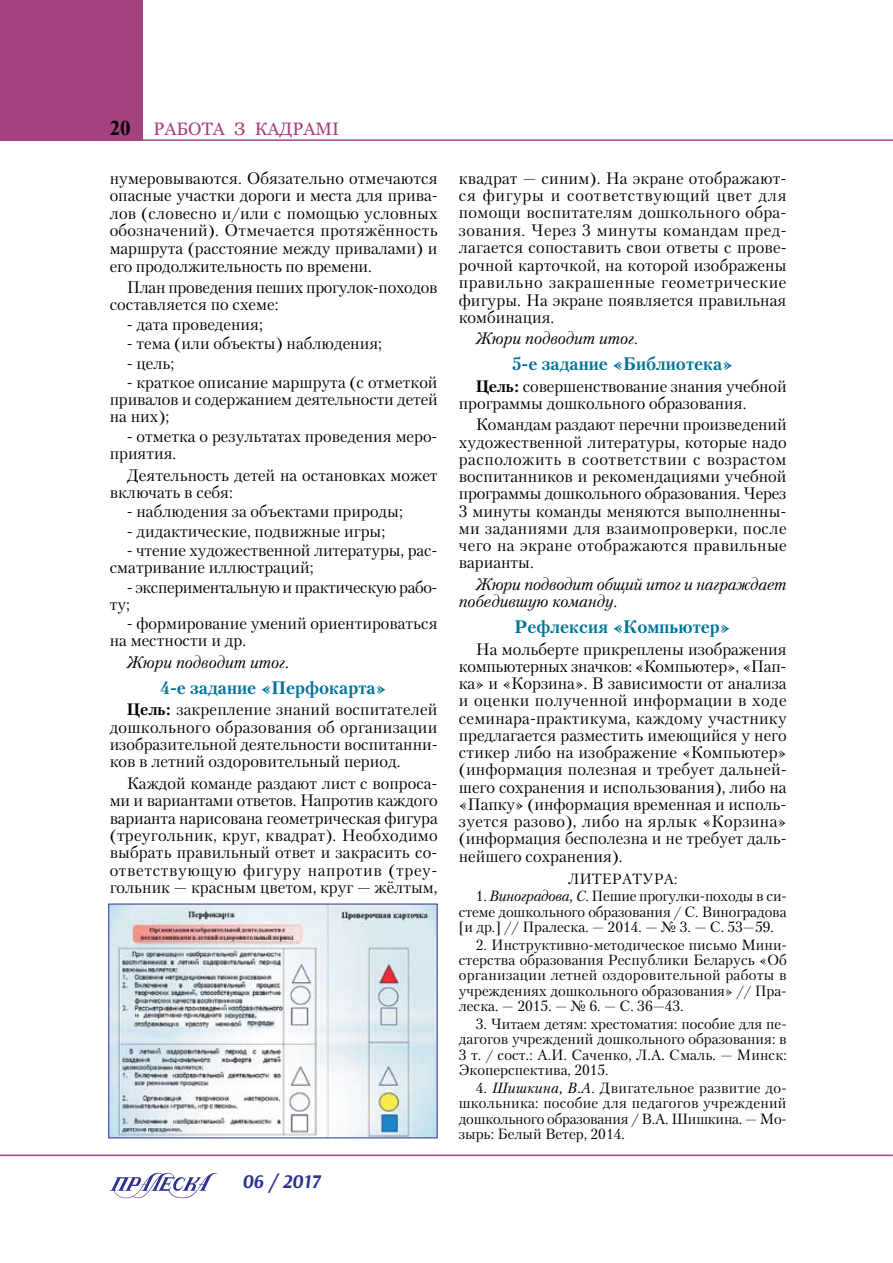
<style>
.page{position:relative;width:893px;height:1263px;background:#fff}
.page>*{position:absolute;margin:0;border:0;box-sizing:border-box;transform-origin:0 0}
.t1{font:italic 700 19.5px "Arsenal";color:#2e3192}
.t2{font:700 18px "Petersburg C";color:#00739a}
.t3{font:18px "Georgia";color:#a54380}
.t4{font:16.5px/17.2px "Petersburg C";color:#000;text-align:justify}
.t5{font:italic 16.5px/17.2px "Petersburg C";color:#000}
.t6{font:16.5px/17.2px "Petersburg C";letter-spacing:-.025em;color:#000}
.t7{font:14.7px/15.5px "Petersburg C";color:#000;text-align:justify}
.s1{font-family:"Times New Roman";font-weight:700;font-size:21px;color:#000}
.s2{font-weight:700}
.s3{font-style:italic}
</style>
<div class="page">
<img style="left:110px;top:906px;width:325px;height:230px">
<hr style="left:0;top:1154px;width:893px;height:2px;background:#a54380">
<svg style="left:109px;top:1172px;width:108px;height:26px"></svg>
<div style="left:0;top:0;width:143px;height:141px;background:#a54380"></div>
<hr style="left:0;top:139px;width:888px;height:2px;background:#a54380">
<p class="t3" style="left:110px;top:118px;width:231px"><span class="s1">20</span> работа з кадрамі</p>
<p class="t4" style="left:110px;top:169px;width:329px">нумеровываются. Обязательно отмечаются опасные участки дороги и места для прива&shy;лов (словесно и/или с помощью условных обозначений). Отмечается протяжённость маршрута (расстояние между привалами) и его продолжительность по времени.</p>
<p class="t4" style="left:110px;top:279px;width:329px;text-indent:17px">План проведения пеших прогулок-походов составляется по схеме:</p>
<p class="t4" style="left:127px;top:315px;width:138px">- дата проведения;</p>
<p class="t4" style="left:127px;top:335px;width:257px">- тема (или объекты) наблюдения;</p>
<p class="t4" style="left:127px;top:354px;width:49px">- цель;</p>
<p class="t4" style="left:110px;top:373px;width:329px;text-indent:17px">- краткое описание маршрута (с отметкой привалов и содержанием деятельности детей на них);</p>
<p class="t4" style="left:110px;top:427px;width:329px;text-indent:17px">- отметка о результатах проведения меро&shy;приятия.</p>
<p class="t4" style="left:110px;top:466px;width:329px;text-indent:17px">Деятельность детей на остановках может включать в себя:</p>
<p class="t4" style="left:127px;top:503px;width:278px">- наблюдения за объектами природы;</p>
<p class="t4" style="left:127px;top:522px;width:260px">- дидактические, подвижные игры;</p>
<p class="t4" style="left:110px;top:541px;width:329px;text-indent:17px">- чтение художественной литературы, рас&shy;сматривание иллюстраций;</p>
<p class="t6" style="left:110px;top:578px;width:329px;text-indent:17px">- экспериментальную и практическую рабо&shy;ту;</p>
<p class="t4" style="left:110px;top:615px;width:329px;text-indent:17px">- формирование умений ориентироваться на местности и др.</p>
<p class="t5" style="left:127px;top:653px;width:164px">Жюри подводит итог.</p>
<p class="t2" style="left:161px;top:677px;width:228px">4-е задание «Перфокарта»</p>
<p class="t4" style="left:110px;top:701px;width:329px;text-indent:17px"><span class="s2">Цель:</span> закрепление знаний воспитателей дошкольного образования об организации изобразительной деятельности воспитанни&shy;ков в летний оздоровительный период.</p>
<p class="t4" style="left:110px;top:774px;width:330px;text-indent:17px">Каждой команде раздают лист с вопроса&shy;ми и вариантами ответов. Напротив каждого варианта нарисована геометрическая фигура (треугольник, круг, квадрат). Необходимо выбрать правильный ответ и закрасить со&shy;ответствующую фигуру напротив (треу&shy;гольник — красным цветом, круг — жёлтым,</p>
<p class="t1" style="left:242px;top:1169px;width:79px">06 / 2017</p>
<p class="t4" style="left:459px;top:169px;width:329px">квадрат — синим). На экране отображают&shy;ся фигуры и соответствующий цвет для помощи воспитателям дошкольного обра&shy;зования. Через 3 минуты командам пред&shy;лагается сопоставить свои ответы с прове&shy;рочной карточкой, на которой изображены правильно закрашенные геометрические фигуры. На экране появляется правильная комбинация.</p>
<p class="t5" style="left:476px;top:330px;width:164px">Жюри подводит итог.</p>
<p class="t2" style="left:512px;top:354px;width:223px">5-е задание «Библиотека»</p>
<p class="t4" style="left:459px;top:377px;width:329px;text-indent:17px"><span class="s2">Цель:</span> совершенствование знания учебной программы дошкольного образования.</p>
<p class="t4" style="left:459px;top:416px;width:329px;text-indent:17px">Командам раздают перечни произведений художественной литературы, которые надо расположить в соответствии с возрастом воспитанников и рекомендациями учебной программы дошкольного образования. Через 3 минуты команды меняются выполненны&shy;ми заданиями для взаимопроверки, после чего на экране отображаются правильные варианты.</p>
<p class="t5" style="left:459px;top:575px;width:329px;text-indent:17px">Жюри подводит общий итог и награждает победившую команду.</p>
<p class="t2" style="left:514px;top:616px;width:218px">Рефлексия «Компьютер»</p>
<p class="t4" style="left:459px;top:640px;width:329px;text-indent:17px">На мольберте прикреплены изображения компьютерных значков: «Компьютер», «Пап&shy;ка» и «Корзина». В зависимости от анализа и оценки полученной информации в ходе семинара-практикума, каждому участнику предлагается разместить имеющийся у него стикер либо на изображение «Компьютер» (информация полезная и требует дальней&shy;шего сохранения и использования), либо на «Папку» (информация временная и исполь&shy;зуется разово), либо на ярлык «Корзина» (информация бесполезна и не требует даль&shy;нейшего сохранения).</p>
<p class="t7" style="left:568px;top:870px;width:111px">ЛИТЕРАТУРА:</p>
<p class="t7" style="left:459px;top:888px;width:329px;text-indent:17px">1. <span class="s3">Виноградова, С.</span> Пешие прогулки-походы в си&shy;стеме дошкольного образования / С. Виноградова [и др.] // Пралеска. — 2014. — № 3. — С. 53—59.</p>
<p class="t7" style="left:459px;top:936px;width:330px;text-indent:17px">2. Инструктивно-методическое письмо Мини&shy;стерства образования Республики Беларусь «Об организации летней оздоровительной работы в учреждениях дошкольного образования» // Пра&shy;леска. — 2015. — № 6. — С. 36—43.</p>
<p class="t7" style="left:459px;top:1016px;width:329px;text-indent:17px">3. Читаем детям: хрестоматия: пособие для пе&shy;дагогов учреждений дошкольного образования: в 3 т. / сост.: А.И. Саченко, Л.А. Смаль. — Минск:<br>Экоперспектива, 2015.</p>
<p class="t7" style="left:459px;top:1080px;width:329px;text-indent:17px">4. <span class="s3">Шишкина, В.А.</span> Двигательное развитие до&shy;школьника: пособие для педагогов учреждений дошкольного образования / В.А. Шишкина. — Мо&shy;зырь: Белый Ветер, 2014.</p>
</div>
